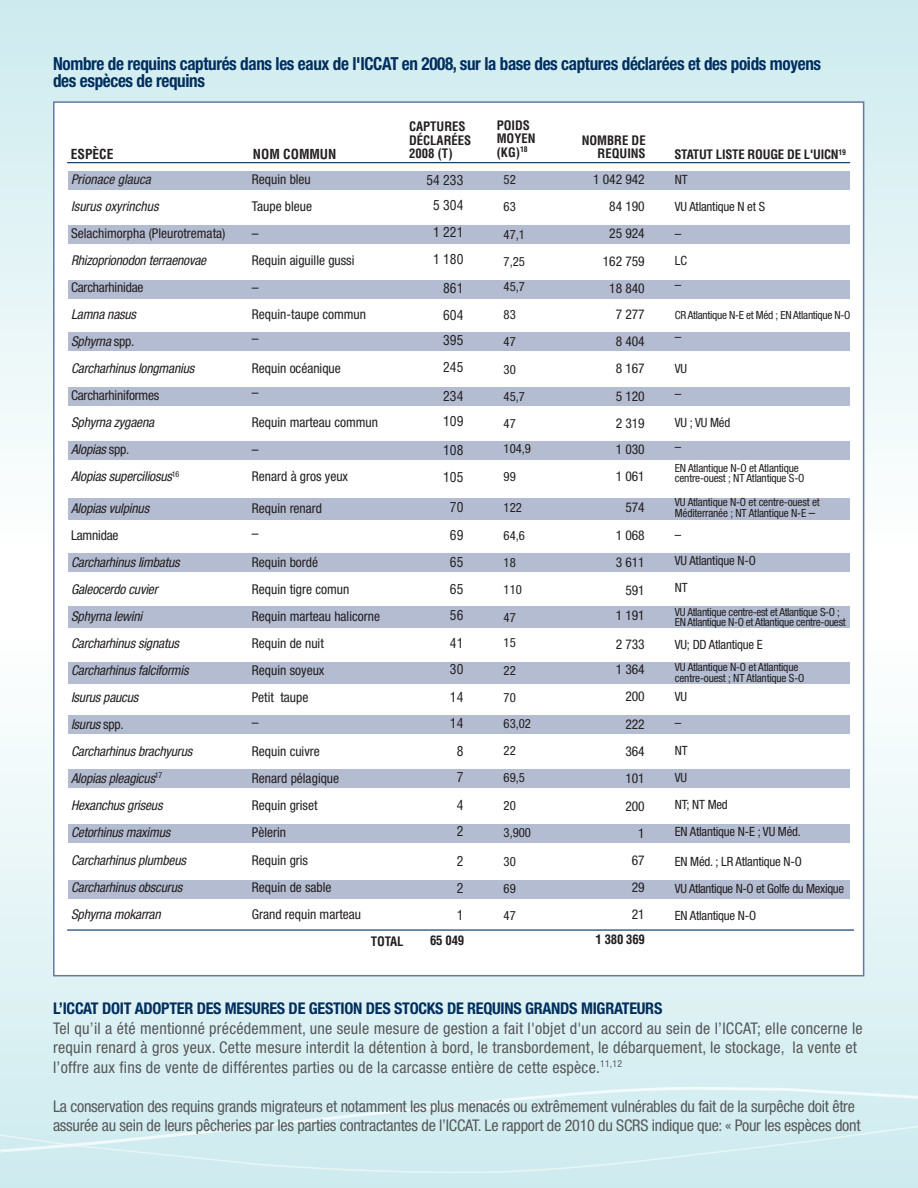
<style>
.page{position:relative;width:918px;height:1188px;background:#fff}
.page>*{position:absolute;margin:0;border:0;box-sizing:border-box;transform-origin:0 0}
.t1{font:700 condensed 18px/16.5px "Helvetica Neue";letter-spacing:-.02em;color:#002e5e;scale:.95 1}
.t2{font:condensed 16.2px/19.5px "Helvetica Neue";letter-spacing:.015em;color:#57585a}
.t3{font:condensed 16.2px/19.5px "Helvetica Neue";letter-spacing:-.015em;color:#57585a}
.t4{font:700 condensed 16.2px "Helvetica Neue";letter-spacing:-.015em;color:#002e5e}
.t5{font:condensed 13.5px/27px "Helvetica Neue";color:#231f20}
.t6{font:italic condensed 13.5px/27px "Helvetica Neue";letter-spacing:-.01em;color:#231f20}
.t7{font:condensed 13.5px/27px "Helvetica";color:#231f20}
.t8{font:700 condensed 13.5px "Helvetica";color:#231f20}
.t9{font:condensed 12.75px/27.3px "Helvetica Neue";letter-spacing:-.015em;color:#231f20}
.t10{font:700 condensed 12.75px/13.5px "Helvetica";color:#231f20}
.t11{font:condensed 11.25px/10.5px "Helvetica Neue";letter-spacing:-.015em;color:#231f20}
.s1{font-style:normal}
.s2{font-size:12.75px}
</style>
<div class="page">
<svg style="left:0;top:637px;width:918px;height:551px"></svg>
<img style="left:0;top:1145px;width:76px;height:8px">
<div style="left:0;top:1012px;width:918px;height:124px;background:#d7eff2"></div>
<div style="left:76px;top:1124px;width:842px;height:50px;background:#d1ecf0"></div>
<img style="left:0;top:1134px;width:69px;height:11px">
<img style="left:62px;top:1144px;width:21px;height:2px">
<div style="left:0;top:0;width:918px;height:546px;background:linear-gradient(to bottom,#cbe9ed,#fbfcfc)"></div>
<div style="left:55px;top:103px;width:808px;height:872px;background:#fff"></div>
<hr style="left:70px;top:182px;width:780px;height:2px;background:#231f20">
<div style="left:68px;top:171px;width:781px;height:19px;background:#b4bcd1"></div>
<div style="left:68px;top:225px;width:781px;height:19px;background:#b4bcd1"></div>
<div style="left:68px;top:280px;width:781px;height:19px;background:#b4bcd1"></div>
<div style="left:68px;top:332px;width:781px;height:19px;background:#b4bcd1"></div>
<div style="left:68px;top:387px;width:781px;height:19px;background:#b4bcd1"></div>
<div style="left:68px;top:441px;width:781px;height:19px;background:#b4bcd1"></div>
<div style="left:68px;top:498px;width:781px;height:22px;background:#b4bcd1"></div>
<div style="left:68px;top:553px;width:781px;height:19px;background:#b4bcd1"></div>
<div style="left:68px;top:607px;width:781px;height:21px;background:#b4bcd1"></div>
<div style="left:68px;top:662px;width:781px;height:22px;background:#b4bcd1"></div>
<div style="left:68px;top:716px;width:781px;height:18px;background:#b4bcd1"></div>
<div style="left:68px;top:769px;width:781px;height:19px;background:#b4bcd1"></div>
<div style="left:68px;top:824px;width:781px;height:19px;background:#b4bcd1"></div>
<div style="left:68px;top:880px;width:781px;height:19px;background:#b4bcd1"></div>
<hr style="left:67px;top:162px;width:783px;height:1px;background:#002e5e">
<hr style="left:67px;top:929px;width:787px;height:2px;background:#002e5e">
<h1 class="t1" style="left:53px;top:55px;width:810px">Nombre de requins capturés dans les eaux de l'ICCAT en 2008, sur la base des captures déclarées et des poids moyens des espèces de requins</h1>
<p class="t8" style="left:71px;top:146px;width:44px">ESPÈCE</p>
<p class="t8" style="left:253px;top:146px;width:85px">NOM COMMUN</p>
<p class="t6" style="left:71px;top:167px;width:89px">Prionace glauca<br>Isurus oxyrinchus</p>
<p class="t5" style="left:71px;top:221px;width:156px">Selachimorpha (Pleurotremata)</p>
<p class="t6" style="left:71px;top:248px;width:137px">Rhizoprionodon terraenovae</p>
<p class="t5" style="left:71px;top:275px;width:74px">Carcharhinidae</p>
<p class="t6" style="left:71px;top:302px;width:125px">Lamna nasus<br>Sphyrna <span class="s1">spp.<br></span>Carcharhinus longmanius</p>
<p class="t5" style="left:71px;top:383px;width:90px">Carcharhiniformes</p>
<p class="t6" style="left:71px;top:410px;width:110px">Sphyrna zygaena<br>Alopias <span class="s1">spp.<br></span>Alopias superciliosus<sup>16</sup></p>
<p class="t6" style="left:71px;top:496px;width:80px">Alopias vulpinus</p>
<p class="t5" style="left:71px;top:523px;width:49px">Lamnidae</p>
<p class="t6" style="left:71px;top:550px;width:123px">Carcharhinus limbatus<br>Galeocerdo cuvier<br>Sphyrna lewini<br>Carcharhinus signatus<br>Carcharhinus falciformis<br>Isurus paucus<br>Isurus <span class="s1">spp.<br></span>Carcharhinus brachyurus<br>Alopias pleagicus<sup>17<br></sup>Hexanchus griseus<br>Cetorhinus maximus</p>
<p class="t6" style="left:71px;top:848px;width:116px">Carcharhinus plumbeus<br>Carcharhinus obscurus<br>Sphyrna mokarran</p>
<p class="t5" style="left:252px;top:167px;width:116px">Requin bleu<br>Taupe bleue<br>–<br>Requin aiguille gussi<br>–<br>Requin-taupe commun</p>
<p class="t5" style="left:252px;top:326px;width:8px">–</p>
<p class="t5" style="left:252px;top:358px;width:90px;line-height:24px">Requin océanique –</p>
<p class="t5" style="left:252px;top:410px;width:128px">Requin marteau commun –<br>Renard à gros yeux</p>
<p class="t5" style="left:252px;top:496px;width:72px;line-height:25.5px">Requin renard –</p>
<p class="t5" style="left:252px;top:550px;width:130px">Requin bordé<br>Requin tigre comun<br>Requin marteau halicorne<br>Requin de nuit<br>Requin soyeux<br>Petit taupe</p>
<p class="t5" style="left:252px;top:709px;width:69px;line-height:28.5px">–<br>Requin cuivre</p>
<p class="t5" style="left:252px;top:766px;width:89px">Renard pélagique<br>Requin griset<br>Pèlerin</p>
<p class="t5" style="left:252px;top:848px;width:111px">Requin gris<br>Requin de sable<br>Grand requin marteau</p>
<p class="t10" style="left:409px;top:120px;width:64px">CAPTURES<br>DÉCLARÉES<br>2008 (T)</p>
<p class="t10" style="left:497px;top:118px;width:40px">POIDS<br>MOYEN (KG)<sup>18</sup></p>
<p class="t7" style="left:426px;top:167px;width:39px;line-height:25.5px;text-align:center">54 233<br>5 304</p>
<p class="t7" style="left:433px;top:219px;width:32px">1 221<br>1 180</p>
<p class="t7" style="left:443px;top:275px;width:22px">861<br>604</p>
<p class="t7" style="left:443px;top:327px;width:22px">395<br>245</p>
<p class="t7" style="left:443px;top:383px;width:22px;line-height:25.5px">234<br>109</p>
<p class="t7" style="left:443px;top:437px;width:22px">108<br>105</p>
<p class="t7" style="left:450px;top:493px;width:15px;line-height:28.5px">70<br>69</p>
<p class="t7" style="left:450px;top:549px;width:15px">65<br>65</p>
<p class="t7" style="left:450px;top:601px;width:15px;line-height:28.5px">56<br>41</p>
<p class="t7" style="left:450px;top:655px;width:15px;line-height:28.5px">30<br>14</p>
<p class="t7" style="left:450px;top:709px;width:15px;line-height:28.5px;text-align:center">14<br>8</p>
<p class="t7" style="left:457px;top:763px;width:8px;line-height:28.5px">7<br>4</p>
<p class="t7" style="left:457px;top:818px;width:8px">2</p>
<p class="t7" style="left:457px;top:848px;width:8px;text-align:justify">2<br>2<br>1</p>
<p class="t9" style="left:504px;top:167px;width:23px">52<br>63<br>47,1<br>7,25</p>
<p class="t9" style="left:504px;top:274px;width:23px">45,7<br>83<br>47<br>30<br>45,7<br>47</p>
<p class="t9" style="left:504px;top:436px;width:29px">104,9<br>99</p>
<p class="t9" style="left:504px;top:495px;width:23px">122<br>64,6<br>18<br>110<br>47</p>
<p class="t9" style="left:504px;top:630px;width:14px;text-align:justify">15<br>22<br>70</p>
<p class="t9" style="left:504px;top:710px;width:29px">63,02<br>22<br>69,5<br>20<br>3,900</p>
<p class="t9" style="left:504px;top:848px;width:14px;text-align:justify">30<br>69<br>47</p>
<p class="t10" style="left:582px;top:133px;width:66px;text-align:right">NOMBRE DE<br>REQUINS</p>
<p class="t5" style="left:593px;top:167px;width:53px;text-align:right">1 042 942<br>84 190<br>25 924<br>162 759<br>18 840</p>
<p class="t5" style="left:616px;top:301px;width:31px;line-height:27.5px;text-align:justify">7 277<br>8 404<br>8 167<br>5 120<br>2 319</p>
<p class="t5" style="left:616px;top:436px;width:31px;line-height:27.5px">1 030<br>1 061</p>
<p class="t5" style="left:616px;top:495px;width:31px;line-height:27.5px;text-align:right">574<br>1 068<br>3 611<br>591</p>
<p class="t5" style="left:616px;top:602px;width:31px;line-height:28.5px">1 191<br>2 733</p>
<p class="t5" style="left:616px;top:657px;width:31px;text-align:right">1 364<br>200<br>222<br>364<br>101<br>200<br>1<br>67<br>29<br>21</p>
<p class="t10" style="left:371px;top:935px;width:34px">TOTAL</p>
<p class="t10" style="left:430px;top:934px;width:36px">65 049</p>
<p class="t10" style="left:596px;top:933px;width:51px">1 380 369</p>
<p class="t10" style="left:674px;top:148px;width:173px">STATUT LISTE ROUGE DE L'UICN<sup>19</sup></p>
<p class="t9" style="left:675px;top:167px;width:92px">NT<br>VU Atlantique N et S –<br>LC</p>
<p class="t9" style="left:675px;top:272px;width:8px">–</p>
<p class="t11" style="left:675px;top:310px;width:177px">CR Atlantique N-E et Méd ; EN Atlantique N-O</p>
<p class="t9" style="left:675px;top:324px;width:8px">–</p>
<p class="t9" style="left:675px;top:357px;width:14px;line-height:25.5px">VU –</p>
<p class="t9" style="left:675px;top:411px;width:57px;line-height:24px">VU ; VU Méd –</p>
<p class="t11" style="left:675px;top:463px;width:131px">EN Atlantique N-O et Atlantique centre-ouest ; NT Atlantique S-O</p>
<p class="t11" style="left:675px;top:498px;width:146px">VU Atlantique N-O et centre-ouest et<br>Méditerranée ; NT Atlantique N-E <span class="s2">–</span></p>
<p class="t9" style="left:675px;top:523px;width:82px;line-height:25.5px">–<br>VU Atlantique N-O</p>
<p class="t9" style="left:675px;top:575px;width:14px">NT</p>
<p class="t11" style="left:675px;top:607px;width:173px">VU Atlantique centre-est et Atlantique S-O ;<br>EN Atlantique N-O et Atlantique centre-ouest</p>
<p class="t9" style="left:675px;top:632px;width:90px">VU; DD Atlantique E</p>
<p class="t11" style="left:675px;top:663px;width:131px">VU Atlantique N-O et Atlantique centre-ouest ; NT Atlantique S-O</p>
<p class="t9" style="left:675px;top:685px;width:14px;line-height:25.5px">VU –</p>
<p class="t9" style="left:675px;top:738px;width:128px">NT<br>VU<br>NT; NT Med<br>EN Atlantique N-E ; VU Méd.</p>
<p class="t9" style="left:675px;top:849px;width:171px">EN Méd. ; LR Atlantique N-O<br>VU Atlantique N-O et Golfe du Mexique<br>EN Atlantique N-O</p>
<p class="t4" style="left:53px;top:1003px;width:611px">L’ICCAT DOIT ADOPTER DES MESURES DE GESTION DES STOCKS DE REQUINS GRANDS MIGRATEURS</p>
<p class="t2" style="left:53px;top:1020px;width:811px">Tel qu’il a été mentionné précédemment, une seule mesure de gestion a fait l'objet d'un accord au sein de l’ICCAT; elle concerne le requin renard à gros yeux. Cette mesure interdit la détention à bord, le transbordement, le débarquement, le stockage, la vente et l’offre aux fins de vente de différentes parties ou de la carcasse entière de cette espèce.<sup>11,12</sup></p>
<p class="t3" style="left:53px;top:1098px;width:809px">La conservation des requins grands migrateurs et notamment les plus menacés ou extrêmement vulnérables du fait de la surpêche doit être assurée au sein de leurs pêcheries par les parties contractantes de l’ICCAT. Le rapport de 2010 du SCRS indique que: « Pour les espèces dont</p>
</div>
